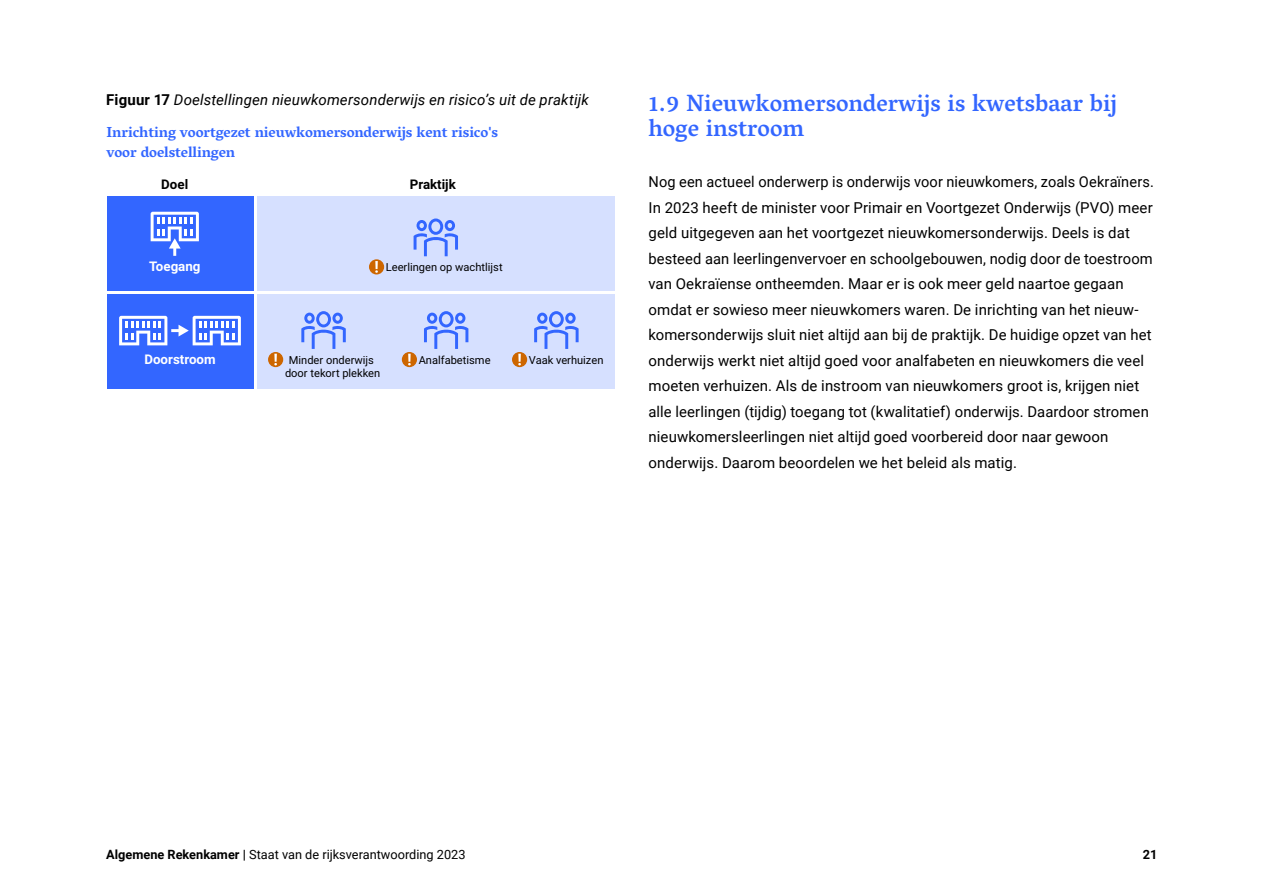
<style>
.page{position:relative;width:1263px;height:893px;background:#fff}
.page>*{position:absolute;margin:0;border:0;box-sizing:border-box;transform-origin:0 0}
._02_Paragraaf__h3{font:500 24px/25.5px "Vesper Libre";color:#36f}
._02_Broodtekst{font:15px/25.5px "Roboto";letter-spacing:.01em;color:#000}
.AR_02_Figuur_Kop_en_nr___figuurtitel_is_{font:italic 15px "Roboto";letter-spacing:.01em;color:#000}
.t1{font:700 14.85px/20.7px "Vesper Libre";letter-spacing:-.01em;color:#36f}
.t2{font:700 13.35px "Roboto";color:#fff}
.t3{font:700 13.35px "Roboto";color:#000}
.t4{font:12.75px "Roboto";color:#000}
.t5{font:700 12.75px "Roboto";color:#000}
.t6{font:11.1px/13.4px "Roboto";color:#000;text-align:center}
.s1{font-weight:700;font-style:normal}
.s2{font-weight:700}
</style>
<div class="page">
<div style="left:107px;top:196px;width:146px;height:94px;background:#36f"></div>
<div style="left:257px;top:196px;width:357px;height:94px;background:#d6e0ff"></div>
<div style="left:257px;top:294px;width:357px;height:95px;background:#d6e0ff"></div>
<div style="left:107px;top:294px;width:146px;height:95px;background:#36f"></div>
<svg style="left:151px;top:212px;width:48px;height:44px"></svg>
<svg style="left:119px;top:316px;width:122px;height:29px"></svg>
<div style="left:369px;top:259px;width:15px;height:15px;background:#cd6600;border-radius:50%"></div>
<svg style="left:375px;top:261px;width:3px;height:12px"></svg>
<svg style="left:414px;top:218px;width:44px;height:38px"></svg>
<div style="left:268px;top:352px;width:15px;height:15px;background:#cd6600;border-radius:50%"></div>
<svg style="left:274px;top:354px;width:3px;height:11px"></svg>
<svg style="left:301px;top:311px;width:45px;height:38px"></svg>
<div style="left:402px;top:352px;width:15px;height:15px;background:#cd6600;border-radius:50%"></div>
<svg style="left:408px;top:354px;width:3px;height:11px"></svg>
<svg style="left:424px;top:311px;width:44px;height:38px"></svg>
<div style="left:512px;top:352px;width:15px;height:15px;background:#cd6600;border-radius:50%"></div>
<svg style="left:518px;top:354px;width:3px;height:11px"></svg>
<svg style="left:534px;top:311px;width:45px;height:38px"></svg>
<h4 class="AR_02_Figuur_Kop_en_nr___figuurtitel_is_" style="left:106px;top:89px;width:484px"><span class="s1">Figuur 17</span> Doelstellingen nieuwkomersonderwijs en risico’s uit de praktijk</h4>
<p class="t1" style="left:107px;top:123px;width:393px">Inrichting voortgezet nieuwkomersonderwijs kent risico's voor doelstellingen</p>
<p class="t3" style="left:161px;top:175px;width:28px">Doel</p>
<p class="t3" style="left:410px;top:175px;width:48px">Praktijk</p>
<p class="t2" style="left:149px;top:257px;width:53px">Toegang</p>
<p class="t2" style="left:144px;top:350px;width:73px">Doorstroom</p>
<p class="t6" style="left:386px;top:260px;width:118px">Leerlingen op wachtlijst</p>
<p class="t6" style="left:285px;top:353px;width:97px">Minder onderwijs door tekort plekken</p>
<p class="t6" style="left:419px;top:353px;width:73px">Analfabetisme</p>
<p class="t6" style="left:529px;top:353px;width:76px">Vaak verhuizen</p>
<h3 class="_02_Paragraaf__h3" style="left:648px;top:90px;width:470px">1.9 Nieuwkomersonderwijs is kwetsbaar bij hoge instroom</h3>
<p class="_02_Broodtekst" style="left:648px;top:168px;width:507px">Nog een actueel onderwerp is onderwijs voor nieuwkomers, zoals Oekraïners.<br>In 2023 heeft de minister voor Primair en Voortgezet Onderwijs (PVO) meer geld uitgegeven aan het voortgezet nieuwkomersonderwijs. Deels is dat besteed aan leerlingenvervoer en schoolgebouwen, nodig door de toestroom van Oekraïense ontheemden. Maar er is ook meer geld naartoe gegaan omdat er sowieso meer nieuwkomers waren. De inrichting van het nieuw&shy;komersonderwijs sluit niet altijd aan bij de praktijk. De huidige opzet van het onderwijs werkt niet altijd goed voor analfabeten en nieuwkomers die veel moeten verhuizen. Als de instroom van nieuwkomers groot is, krijgen niet alle leerlingen (tijdig) toegang tot (kwalitatief) onderwijs. Daardoor stromen nieuwkomersleerlingen niet altijd goed voorbereid door naar gewoon onderwijs. Daarom beoordelen we het beleid als matig.</p>
<p class="t4" style="left:106px;top:845px;width:361px"><span class="s2">Algemene Rekenkamer |</span> Staat van de rijksverantwoording 2023</p>
<p class="t5" style="left:1143px;top:845px;width:16px">21</p>
</div>
